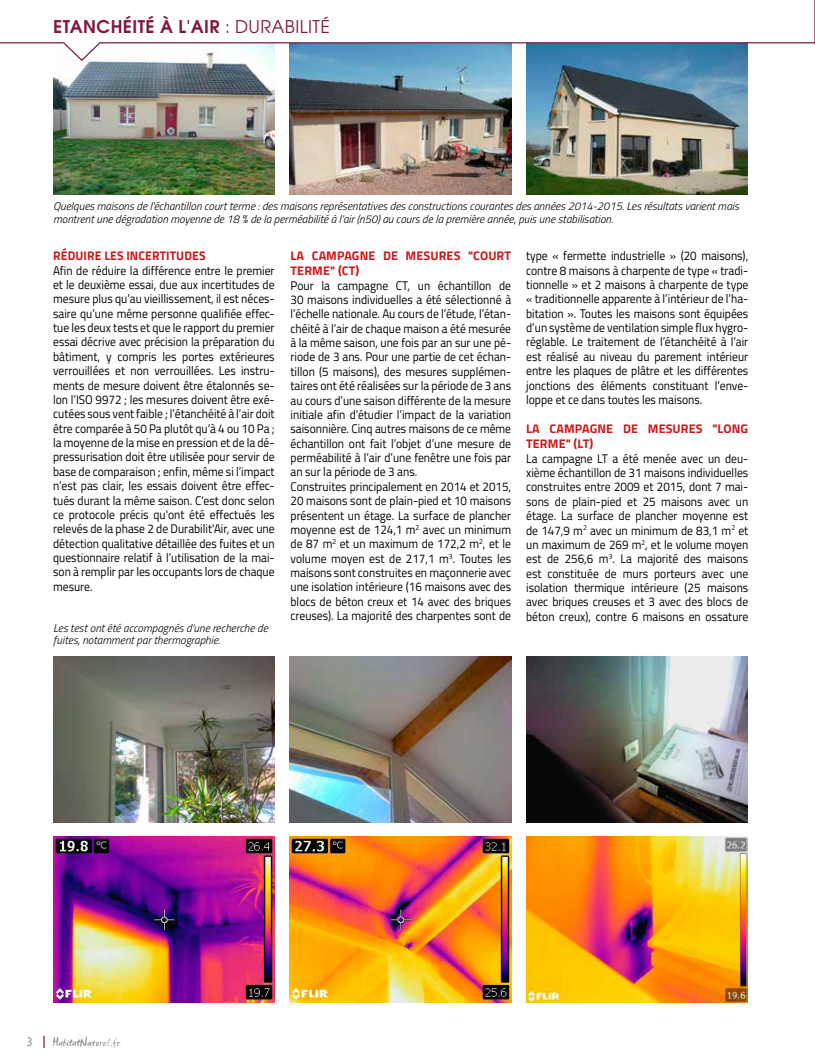
<style>
.page{position:relative;width:815px;height:1063px;background:#fff}
.page>*{position:absolute;margin:0;border:0;box-sizing:border-box;transform-origin:0 0}
.t1{font:700 17.5px "Te X Gyre Adventor";letter-spacing:.025em;color:#821842}
.t2{font:12.5px/14.4px "Titillium Web";color:#000;text-align:justify;scale:.93 1}
.t3{font:700 12.5px/15px "Titillium Web";letter-spacing:.01em;color:#cd1719}
.t4{font:12.5px "Gill Sans";color:#9d9d9c}
.t5{font:italic 300 11.25px/12.5px "Titillium Web";color:#000}
.s1{font-weight:400}
</style>
<div class="page">
<img style="left:53px;top:62px;width:222px;height:133px">
<img style="left:290px;top:62px;width:221px;height:133px">
<img style="left:526px;top:62px;width:222px;height:133px">
<svg style="left:53px;top:1036px;width:67px;height:12px"></svg>
<svg style="left:43px;top:1036px;width:2px;height:12px"></svg>
<svg style="left:0;top:0;width:815px;height:62px"></svg>
<img style="left:53px;top:837px;width:222px;height:166px">
<img style="left:53px;top:656px;width:222px;height:166px">
<img style="left:290px;top:656px;width:221px;height:166px">
<img style="left:290px;top:837px;width:221px;height:166px">
<img style="left:526px;top:656px;width:222px;height:166px">
<img style="left:526px;top:837px;width:222px;height:166px">
<h1 class="t1" style="left:53px;top:11px;width:278px">ETANCHÉITÉ À L'AIR <span class="s1">: DURABILITÉ</span></h1>
<p class="t5" style="left:53px;top:200px;width:687px">Quelques maisons de l'échantillon court terme : des maisons représentatives des constructions courantes des années 2014-2015. Les résultats varient mais montrent une dégradation moyenne de 18 % de la perméabilité à l’air (n50) au cours de la première année, puis une stabilisation.</p>
<p class="t3" style="left:291px;top:248px;width:222px">LA CAMPAGNE DE MESURES "COURT<br>TERME" (CT)</p>
<p class="t2" style="left:291px;top:277px;width:239px;text-align:left">Pour la campagne CT, un échantillon de 30 maisons individuelles a été sélectionné à l’échelle nationale. Au cours de l’étude, l’étan&shy;chéité à l’air de chaque maison a été mesurée à la même saison, une fois par an sur une pé&shy;riode de 3 ans. Pour une partie de cet échan&shy;tillon (5 maisons), des mesures supplémen&shy;taires ont été réalisées sur la période de 3 ans au cours d’une saison différente de la mesure initiale afin d’étudier l’impact de la variation saisonnière. Cinq autres maisons de ce même échantillon ont fait l’objet d’une mesure de perméabilité à l’air d’une fenêtre une fois par an sur la période de 3 ans.<br>Construites principalement en 2014 et 2015, 20 maisons sont de plain-pied et 10 maisons présentent un étage. La surface de plancher moyenne est de 124,1 m<sup>2</sup> avec un minimum de 87 m<sup>2</sup> et un maximum de 172,2 m<sup>2</sup>, et le volume moyen est de 217,1 m<sup>3</sup>. Toutes les maisons sont construites en maçonnerie avec une isolation intérieure (16 maisons avec des blocs de béton creux et 14 avec des briques creuses). La majorité des charpentes sont de</p>
<p class="t3" style="left:53px;top:248px;width:154px">RÉDUIRE LES INCERTITUDES</p>
<p class="t2" style="left:53px;top:262px;width:240px">Afin de réduire la différence entre le premier et le deuxième essai, due aux incertitudes de mesure plus qu’au vieillissement, il est néces&shy;saire qu’une même personne qualifiée effec&shy;tue les deux tests et que le rapport du premier essai décrive avec précision la préparation du bâtiment, y compris les portes extérieures verrouillées et non verrouillées. Les instru&shy;ments de mesure doivent être étalonnés se&shy;lon l’ISO 9972 ; les mesures doivent être exé&shy;cutées sous vent faible ; l’étanchéité à l’air doit être comparée à 50 Pa plutôt qu’à 4 ou 10 Pa ; la moyenne de la mise en pression et de la dé&shy;pressurisation doit être utilisée pour servir de base de comparaison ; enfin, même si l’impact n’est pas clair, les essais doivent être effec&shy;tués durant la même saison. C'est donc selon ce protocole précis qu'ont été effectués les relevés de la phase 2 de Durabilit'Air, avec une détection qualitative détaillée des fuites et un questionnaire relatif à l’utilisation de la mai&shy;son à remplir par les occupants lors de chaque mesure.</p>
<p class="t5" style="left:53px;top:621px;width:216px">Les test ont été accompagnés d'une recherche de fuites, notamment par thermographie.</p>
<p class="t2" style="left:526px;top:248px;width:240px">type « fermette industrielle » (20 maisons), contre 8 maisons à charpente de type « tradi&shy;tionnelle » et 2 maisons à charpente de type « traditionnelle apparente à l’intérieur de l’ha&shy;bitation ». Toutes les maisons sont équipées d’un système de ventilation simple flux hygro&shy;réglable. Le traitement de l’étanchéité à l’air est réalisé au niveau du parement intérieur entre les plaques de plâtre et les différentes jonctions des éléments constituant l’enve&shy;loppe et ce dans toutes les maisons.</p>
<p class="t3" style="left:526px;top:421px;width:223px">LA CAMPAGNE DE MESURES "LONG<br>TERME" (LT)</p>
<p class="t2" style="left:526px;top:451px;width:240px">La campagne LT a été menée avec un deu&shy;xième échantillon de 31 maisons individuelles construites entre 2009 et 2015, dont 7 mai&shy;sons de plain-pied et 25 maisons avec un étage. La surface de plancher moyenne est de 147,9 m<sup>2</sup> avec un minimum de 83,1 m<sup>2</sup> et un maximum de 269 m<sup>2</sup>, et le volume moyen est de 256,6 m<sup>3</sup>. La majorité des maisons est constituée de murs porteurs avec une isolation thermique intérieure (25 maisons avec briques creuses et 3 avec des blocs de béton creux), contre 6 maisons en ossature</p>
<p class="t4" style="left:26px;top:1035px;width:8px">3</p>
</div>
